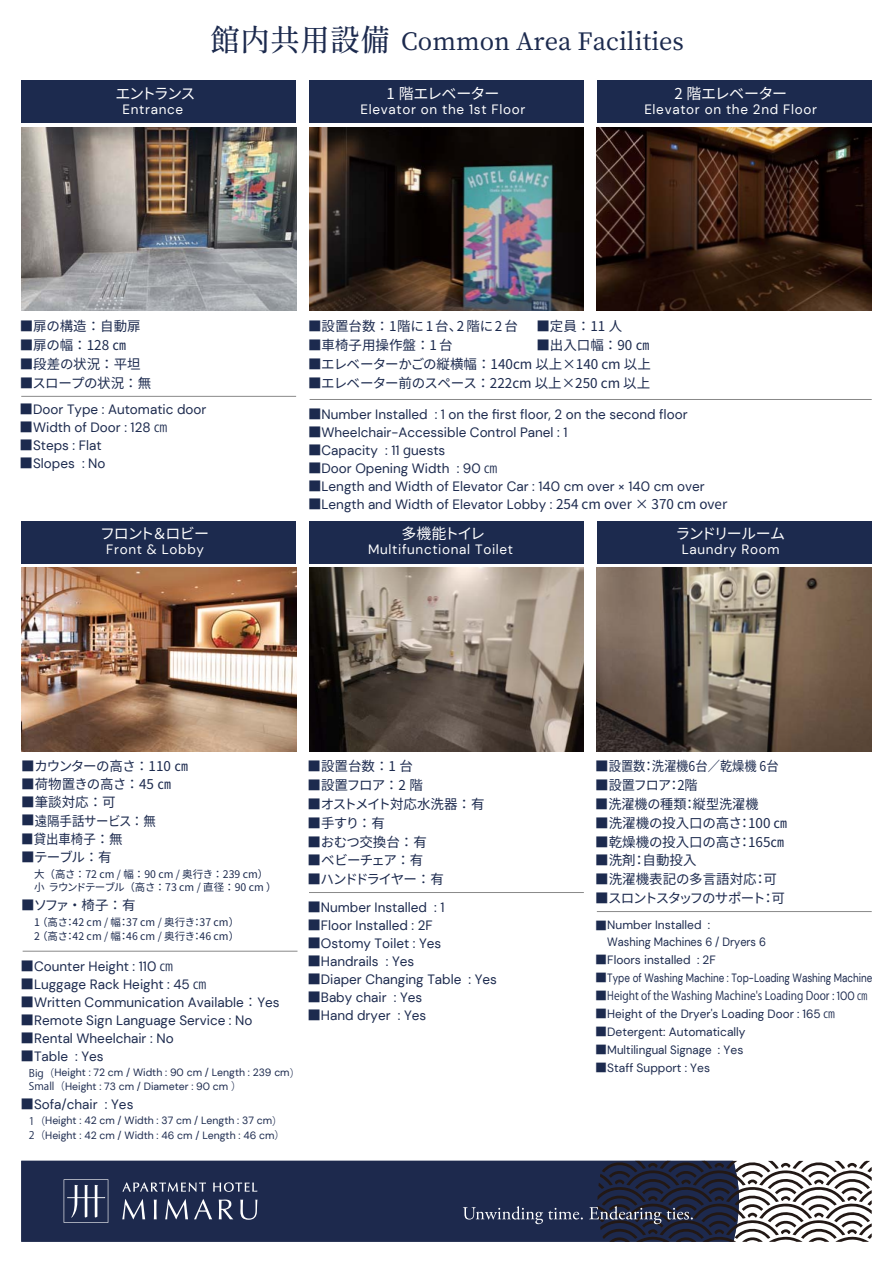
<style>
.page{position:relative;width:893px;height:1263px;background:#fff}
.page>*{position:absolute;margin:0;border:0;box-sizing:border-box;transform-origin:0 0}
.t1{font:500 24px "Noto Serif JP";color:#1c2a4e}
.t2{font:15px "Noto Sans CJ Kjp";letter-spacing:-.08em;color:#fff}
.t3{font:15px "Noto Sans CJ Kjp";letter-spacing:-.05em;color:#fff}
.t4{font:15px "Noto Sans CJ Kjp";letter-spacing:-.115em;color:#fff}
.t5{font:13.5px "DM Sans";color:#1c2a4e}
.t6{font:13.5px "Noto Sans CJ Kjp";color:#1c2a4e}
.t7{font:13.5px "DM Sans";letter-spacing:.05em;color:#fff}
.t8{font:13.5px "Noto Sans CJ Kjp";letter-spacing:-.1em;color:#1c2a4e}
.t9{font:13.5px "Noto Sans CJ Kjp";letter-spacing:.05em;color:#1c2a4e}
.t10{font:13.5px "Noto Sans CJ Kjp";letter-spacing:-.035em;color:#1c2a4e}
.t11{font:13.5px "Noto Sans CJ Kjp";letter-spacing:-.095em;color:#1c2a4e}
.t12{font:13.5px "Noto Sans CJ Kjp";letter-spacing:-.02em;color:#1c2a4e}
.t13{font:13.5px "Noto Sans CJ Kjp";letter-spacing:-.025em;color:#1c2a4e}
.t14{font:13.5px "Noto Sans CJ Kjp";letter-spacing:-.03em;color:#1c2a4e}
.t15{font:13.5px "Noto Sans CJ Kjp";color:#1c2a4e;scale:.92 1}
.t16{font:12px/16.5px "DM Sans";color:#1c2a4e}
.t17{font:12px "DM Sans";color:#1c2a4e;scale:.82 1}
.t18{font:12px "Koz Go Pr 6 N";color:#1c2a4e}
.t19{font:12px "DM Sans";color:#1c2a4e;scale:.96 1}
.t20{font:10.5px/13.5px "DM Sans";color:#1c2a4e}
.t21{font:10.5px/13.5px "Noto Sans CJ Kjp";color:#1c2a4e}
.s1{font-family:"Shippori Mincho";font-size:30px}
.s2{font-family:"Noto Sans CJ Kjp"}
.s3{font-family:"Koz Go Pr 6 N"}
.s4{font-family:"DM Sans"}
</style>
<div class="page">
<div style="left:21px;top:81px;width:275px;height:42px;background:#1c2a4e"></div>
<div style="left:309px;top:81px;width:275px;height:42px;background:#1c2a4e"></div>
<div style="left:21px;top:521px;width:275px;height:42px;background:#1c2a4e"></div>
<img style="left:21px;top:128px;width:275px;height:183px">
<img style="left:309px;top:128px;width:275px;height:183px">
<img style="left:21px;top:568px;width:275px;height:183px">
<hr style="left:21px;top:396px;width:275px;height:1px;background:#898989">
<hr style="left:23px;top:951px;width:274px;height:1px;background:#898989">
<div style="left:309px;top:521px;width:275px;height:42px;background:#1c2a4e"></div>
<img style="left:309px;top:568px;width:275px;height:183px">
<hr style="left:309px;top:892px;width:275px;height:1px;background:#898989">
<div style="left:597px;top:81px;width:275px;height:42px;background:#1c2a4e"></div>
<img style="left:597px;top:128px;width:275px;height:183px">
<hr style="left:310px;top:399px;width:562px;height:1px;background:#898989">
<div style="left:21px;top:1161px;width:568px;height:81px;background:#1d294d"></div>
<svg style="left:463px;top:1206px;width:120px;height:18px;background:#3f4968"></svg>
<svg style="left:589px;top:1161px;width:283px;height:81px"></svg>
<div style="left:597px;top:521px;width:275px;height:42px;background:#1c2a4e"></div>
<img style="left:597px;top:568px;width:275px;height:183px">
<hr style="left:597px;top:911px;width:275px;height:1px;background:#898989">
<svg style="left:122px;top:1182px;width:84px;height:10px"></svg>
<svg style="left:213px;top:1182px;width:44px;height:10px"></svg>
<svg style="left:122px;top:1199px;width:23px;height:20px"></svg>
<svg style="left:154px;top:1199px;width:3px;height:20px"></svg>
<svg style="left:165px;top:1199px;width:23px;height:20px"></svg>
<svg style="left:194px;top:1199px;width:18px;height:20px"></svg>
<svg style="left:219px;top:1199px;width:14px;height:20px"></svg>
<svg style="left:240px;top:1199px;width:17px;height:21px"></svg>
<svg style="left:64px;top:1179px;width:44px;height:44px;background:#454f6d"></svg>
<h1 class="t1" style="left:210px;top:27px;width:475px"><span class="s1">館内共用設備</span> Common Area Facilities</h1>
<p class="t2" style="left:115px;top:85px;width:82px">エントランス</p>
<p class="t3" style="left:387px;top:85px;width:114px">1 階エレベーター</p>
<p class="t7" style="left:123px;top:101px;width:62px">Entrance</p>
<p class="t7" style="left:361px;top:101px;width:166px">Elevator on the 1st Floor</p>
<p class="t3" style="left:674px;top:85px;width:114px">2 階エレベーター</p>
<p class="t7" style="left:644px;top:101px;width:174px">Elevator on the 2nd Floor</p>
<p class="t6" style="left:20px;top:319px;width:123px">■扉の構造：自動扉</p>
<p class="t6" style="left:20px;top:337px;width:108px">■扉の幅：128 ㎝</p>
<p class="t6" style="left:20px;top:356px;width:123px">■段差の状況：平坦</p>
<p class="t14" style="left:20px;top:375px;width:133px">■スロープの状況：無</p>
<p class="t5" style="left:20px;top:401px;width:188px"><span class="s2">■</span>Door Type : Automatic door</p>
<p class="t5" style="left:20px;top:419px;width:149px"><span class="s2">■</span>Width of Door : 128 <span class="s3">㎝</span></p>
<p class="t5" style="left:20px;top:437px;width:84px"><span class="s2">■</span>Steps : Flat</p>
<p class="t5" style="left:20px;top:455px;width:87px"><span class="s2">■</span>Slopes : No</p>
<p class="t2" style="left:100px;top:525px;width:110px">フロント＆ロビー</p>
<p class="t7" style="left:106px;top:541px;width:99px">Front &amp; Lobby</p>
<p class="t9" style="left:308px;top:319px;width:211px">■設置台数：1階に1台、2階に2台</p>
<p class="t6" style="left:308px;top:337px;width:146px">■車椅子用操作盤：1台</p>
<p class="t6" style="left:308px;top:356px;width:344px">■エレベーターかごの縦横幅：140cm 以上×140 cm 以上</p>
<p class="t6" style="left:308px;top:375px;width:344px">■エレベーター前のスペース：222cm 以上×250 cm 以上</p>
<p class="t6" style="left:536px;top:319px;width:87px">■定員：11 人</p>
<p class="t6" style="left:536px;top:337px;width:114px">■出入口幅：90 ㎝</p>
<p class="t5" style="left:308px;top:406px;width:381px"><span class="s3">■</span>Number Installed : 1 on the first floor, 2 on the second floor</p>
<p class="t5" style="left:308px;top:424px;width:261px"><span class="s3">■</span>Wheelchair-Accessible Control Panel : 1</p>
<p class="t5" style="left:308px;top:442px;width:139px"><span class="s3">■</span>Capacity : 11 <span class="s3">g</span>uests</p>
<p class="t5" style="left:308px;top:460px;width:191px"><span class="s3">■</span>Door Opening Width : 90 <span class="s3">㎝</span></p>
<p class="t5" style="left:308px;top:478px;width:398px"><span class="s3">■</span>Length and Width of Elevator Car : 140 cm over × 140 cm over</p>
<p class="t5" style="left:308px;top:496px;width:421px"><span class="s3">■</span>Length and Width of Elevator Lobby : <span class="s2">254 cm over × 370 cm over</span></p>
<p class="t4" style="left:675px;top:525px;width:111px">ランドリールーム</p>
<p class="t7" style="left:682px;top:541px;width:99px">Laundry Room</p>
<p class="t2" style="left:401px;top:525px;width:85px">多機能トイレ</p>
<p class="t7" style="left:368px;top:541px;width:147px">Multifunctional Toilet</p>
<p class="t10" style="left:21px;top:759px;width:168px">■カウンターの高さ：110 ㎝</p>
<p class="t12" style="left:21px;top:777px;width:151px">■荷物置きの高さ：45 ㎝</p>
<p class="t6" style="left:21px;top:795px;width:96px">■筆談対応：可</p>
<p class="t13" style="left:21px;top:813px;width:136px">■遠隔手話サービス：無</p>
<p class="t15" style="left:21px;top:831px;width:112px">■貸出車椅子：無</p>
<p class="t6" style="left:21px;top:849px;width:92px">■テーブル：有</p>
<p class="t21" style="left:21px;top:867px;width:257px">　 大（高さ：72 cm / 幅：90 cm / 奥行き：239 cm）　 小 ラウンドテーブル（高さ：73 cm / 直径：90 cm ）</p>
<p class="t6" style="left:21px;top:898px;width:116px">■ソファ・椅子：有</p>
<p class="t21" style="left:21px;top:916px;width:219px">　 1 （高さ：42 cm / 幅：37 cm / 奥行き：37 cm）　 2 （高さ：42 cm / 幅：46 cm / 奥行き：46 cm）</p>
<p class="t5" style="left:21px;top:958px;width:154px"><span class="s2">■</span>Counter Height : 110 <span class="s3">㎝</span></p>
<p class="t5" style="left:21px;top:976px;width:188px"><span class="s2">■</span>Luggage Rack Height : 45 <span class="s3">㎝</span></p>
<p class="t5" style="left:21px;top:994px;width:261px"><span class="s2">■</span>Written Communication Available<span class="s3">：</span>Yes</p>
<p class="t5" style="left:21px;top:1012px;width:233px"><span class="s2">■</span>Remote Sign Language Service : No</p>
<p class="t5" style="left:21px;top:1030px;width:155px"><span class="s2">■</span>Rental Wheelchair : No</p>
<p class="t5" style="left:21px;top:1048px;width:85px"><span class="s3">■</span>Table : Yes</p>
<p class="t20" style="left:29px;top:1066px;width:273px"><span class="s3">Big（</span>Height : 72 cm / Width : 90 cm / Length : 239 cm<span class="s3">）<br>Small（</span>Height : 73 cm / Diameter : 90 cm <span class="s3">）</span></p>
<p class="t5" style="left:21px;top:1096px;width:114px"><span class="s3">■</span>Sofa/chair : Yes</p>
<p class="t20" style="left:29px;top:1113px;width:258px;line-height:14.9px"><span class="s3">1（</span>Height : 42 cm / Width : 37 cm / Length : 37 cm<span class="s3">）<br>2（</span>Height : 42 cm / Width : 46 cm / Length : 46 cm<span class="s3">）</span></p>
<p class="t6" style="left:307px;top:759px;width:107px">■設置台数：1 台</p>
<p class="t6" style="left:307px;top:778px;width:117px">■設置フロア：2 階</p>
<p class="t11" style="left:307px;top:796px;width:179px">■オストメイト対応水洗器：有</p>
<p class="t6" style="left:307px;top:815px;width:79px">■手すり：有</p>
<p class="t6" style="left:307px;top:834px;width:121px">■おむつ交換台：有</p>
<p class="t6" style="left:307px;top:853px;width:117px">■ベビーチェア：有</p>
<p class="t8" style="left:307px;top:871px;width:138px">■ハンドドライヤー：有</p>
<p class="t5" style="left:307px;top:899px;width:139px"><span class="s3">■</span>Number Installed : 1</p>
<p class="t5" style="left:307px;top:917px;width:127px"><span class="s3">■</span>Floor Installed : 2F</p>
<p class="t5" style="left:307px;top:935px;width:135px"><span class="s3">■</span>Ostomy Toilet : Yes</p>
<p class="t5" style="left:307px;top:953px;width:109px"><span class="s3">■</span>Handrails : Yes</p>
<p class="t5" style="left:307px;top:971px;width:191px"><span class="s3">■</span>Diaper Changing Table : Yes</p>
<p class="t5" style="left:307px;top:989px;width:117px"><span class="s3">■</span>Baby chair : Yes</p>
<p class="t5" style="left:307px;top:1007px;width:120px"><span class="s3">■</span>Hand dryer : Yes</p>
<p class="t6" style="left:595px;top:759px;width:185px">■設置数：洗濯機6台／乾燥機 6台</p>
<p class="t6" style="left:595px;top:778px;width:104px">■設置フロア：2階</p>
<p class="t6" style="left:595px;top:796px;width:165px">■洗濯機の種類：縦型洗濯機</p>
<p class="t6" style="left:595px;top:815px;width:193px">■洗濯機の投入口の高さ：100 ㎝</p>
<p class="t6" style="left:595px;top:834px;width:190px">■乾燥機の投入口の高さ：165㎝</p>
<p class="t6" style="left:595px;top:853px;width:103px">■洗剤：自動投入</p>
<p class="t6" style="left:595px;top:871px;width:183px">■洗濯機表記の多言語対応：可</p>
<p class="t8" style="left:595px;top:890px;width:191px">■スロントスタッフのサポート：可</p>
<p class="t16" style="left:607px;top:917px;width:160px;text-indent:-12px"><span class="s3">■</span>Number Installed :<br>Washing Machines 6 / Dryers 6</p>
<p class="t16" style="left:595px;top:951px;width:122px"><span class="s3">■</span>Floors installed : 2F</p>
<p class="t17" style="left:595px;top:970px;width:339px"><span class="s3">■</span>Type of Washing Machine : Top-Loading Washing Machine</p>
<p class="t18" style="left:595px;top:989px;width:274px">■Height of the Washing Machine's Loading Door : <span class="s4">100</span> ㎝</p>
<p class="t16" style="left:595px;top:1005px;width:242px"><span class="s3">■</span>Height of the Dryer's Loading Door : 165 <span class="s3">㎝</span></p>
<p class="t16" style="left:595px;top:1023px;width:152px"><span class="s3">■</span>Detergent: Automatically</p>
<p class="t19" style="left:595px;top:1042px;width:156px"><span class="s3">■</span>Multilingual Signage : Yes</p>
<p class="t16" style="left:595px;top:1059px;width:116px"><span class="s3">■</span>Staff Support : Yes</p>
</div>
